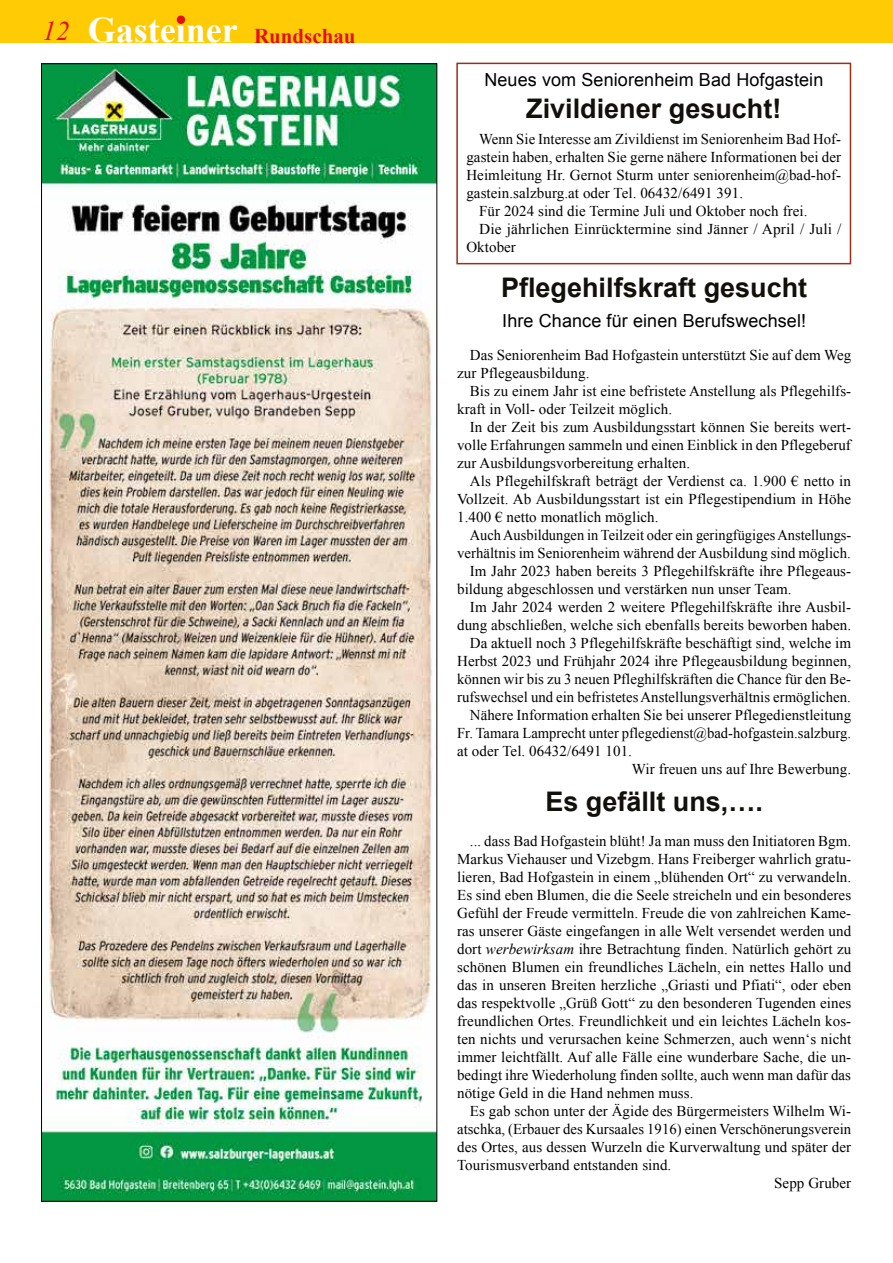
<style>
.page{position:relative;width:893px;height:1263px;background:#fff}
.page>*{position:absolute;margin:0;border:0;box-sizing:border-box;transform-origin:0 0}
.t1{font:700 36px "Times New Roman";color:#fff}
.t2{font:700 27px "Arial";color:#12100b}
.t3{font:18px "Arial";letter-spacing:.005em;color:#000}
.t4{font:15px/18px "Times New Roman";letter-spacing:.005em;color:#000;text-align:justify}
.t5{font:15px "Times New Roman";letter-spacing:.005em;color:#000;scale:.96 1}
.s1{font-weight:400;font-style:italic;font-size:27px;color:#e31019}
.s2{font-size:21px;color:#e31019}
.s3{font-style:italic}
</style>
<div class="page">
<div style="left:0;top:0;width:893px;height:43px;background:#fecb04"></div>
<div style="left:177px;top:16px;width:8px;height:8px;background:#e31019;border-radius:50%"></div>
<img style="left:43px;top:65px;width:392px;height:1135px">
<div style="left:456px;top:63px;width:395px;height:201px;border:2px solid #9c2e19"></div>
<h1 class="t1" style="left:43px;top:5px;width:315px"><span class="s1">12</span> Gasteiner <span class="s2">Rundschau</span></h1>
<p class="t3" style="left:484px;top:68px;width:340px">Neues vom Seniorenheim Bad Hofgastein</p>
<h2 class="t2" style="left:526px;top:91px;width:257px">Zivildiener gesucht!</h2>
<p class="t4" style="left:479px;top:130px;width:364px">Wenn Sie Interesse am Zivildienst im Seniorenheim Bad Hof-</p>
<p class="t4" style="left:466px;top:148px;width:376px">gastein haben, erhalten Sie gerne nähere Informationen bei der</p>
<p class="t4" style="left:466px;top:166px;width:376px">Heimleitung Hr. Gernot Sturm unter seniorenheim@bad-hof-</p>
<p class="t4" style="left:466px;top:184px;width:278px">gastein.salzburg.at oder Tel. 06432/6491 391.</p>
<p class="t4" style="left:479px;top:202px;width:330px">Für 2024 sind die Termine Juli und Oktober noch frei.</p>
<p class="t4" style="left:479px;top:220px;width:364px">Die jährlichen Einrücktermine sind Jänner / April / Juli /</p>
<p class="t4" style="left:466px;top:238px;width:51px">Oktober</p>
<h2 class="t2" style="left:501px;top:270px;width:308px">Pflegehilfskraft gesucht</h2>
<p class="t3" style="left:502px;top:309px;width:305px">Ihre Chance für einen Berufswechsel!</p>
<p class="t4" style="left:457px;top:346px;width:396px;text-indent:13px">Das Seniorenheim Bad Hofgastein unterstützt Sie auf dem Weg zur Pflegeausbildung.</p>
<p class="t4" style="left:457px;top:382px;width:396px;text-indent:13px">Bis zu einem Jahr ist eine befristete Anstellung als Pflegehilfs&shy;kraft in Voll- oder Teilzeit möglich.</p>
<p class="t4" style="left:457px;top:418px;width:396px;text-indent:13px">In der Zeit bis zum Ausbildungsstart können Sie bereits wert&shy;volle Erfahrungen sammeln und einen Einblick in den Pflegeberuf zur Ausbildungsvorbereitung erhalten.</p>
<p class="t4" style="left:457px;top:472px;width:396px;text-indent:13px">Als Pflegehilfskraft beträgt der Verdienst ca. 1.900 € netto in Vollzeit. Ab Ausbildungsstart ist ein Pflegestipendium in Höhe 1.400 € netto monatlich möglich.</p>
<p class="t5" style="left:470px;top:525px;width:399px">Auch Ausbildungen in Teilzeit oder ein geringfügiges Anstellungs-</p>
<p class="t4" style="left:457px;top:544px;width:395px">verhältnis im Seniorenheim während der Ausbildung sind möglich.</p>
<p class="t4" style="left:470px;top:562px;width:383px">Im Jahr 2023 haben bereits 3 Pflegehilfskräfte ihre Pflegeaus-</p>
<p class="t4" style="left:457px;top:580px;width:336px">bildung abgeschlossen und verstärken nun unser Team.</p>
<p class="t4" style="left:470px;top:598px;width:383px">Im Jahr 2024 werden 2 weitere Pflegehilfskräfte ihre Ausbil-</p>
<p class="t4" style="left:457px;top:616px;width:396px">dung abschließen, welche sich ebenfalls bereits beworben haben.</p>
<p class="t4" style="left:470px;top:634px;width:383px">Da aktuell noch 3 Pflegehilfskräfte beschäftigt sind, welche im</p>
<p class="t4" style="left:457px;top:652px;width:396px">Herbst 2023 und Frühjahr 2024 ihre Pflegeausbildung beginnen,</p>
<p class="t4" style="left:457px;top:670px;width:396px">können wir bis zu 3 neuen Pfleghilfskräften die Chance für den Be-</p>
<p class="t4" style="left:457px;top:688px;width:395px">rufswechsel und ein befristetes Anstellungsverhältnis ermöglichen.</p>
<p class="t4" style="left:470px;top:706px;width:383px">Nähere Information erhalten Sie bei unserer Pflegedienstleitung</p>
<p class="t4" style="left:457px;top:724px;width:395px">Fr. Tamara Lamprecht unter pflegedienst@bad-hofgastein.salzburg.</p>
<p class="t4" style="left:457px;top:742px;width:176px">at oder Tel. 06432/6491 101.</p>
<p class="t4" style="left:632px;top:760px;width:221px">Wir freuen uns auf Ihre Bewerbung.</p>
<h2 class="t2" style="left:545px;top:783px;width:219px">Es gefällt uns,….</h2>
<p class="t4" style="left:457px;top:832px;width:396px;text-indent:13px">... dass Bad Hofgastein blüht! Ja man muss den Initiatoren Bgm.<br>Markus Viehauser und Vizebgm. Hans Freiberger wahrlich gratu&shy;lieren, Bad Hofgastein in einem „blühenden Ort“ zu verwandeln.<br>Es sind eben Blumen, die die Seele streicheln und ein besonderes Gefühl der Freude vermitteln. Freude die von zahlreichen Kame&shy;ras unserer Gäste eingefangen in alle Welt versendet werden und dort <span class="s3">werbewirksam</span> ihre Betrachtung finden. Natürlich gehört zu schönen Blumen ein freundliches Lächeln, ein nettes Hallo und das in unseren Breiten herzliche „Griasti und Pfiati“, oder eben das respektvolle „Grüß Gott“ zu den besonderen Tugenden eines freundlichen Ortes. Freundlichkeit und ein leichtes Lächeln kos&shy;ten nichts und verursachen keine Schmerzen, auch wenn‘s nicht immer leichtfällt. Auf alle Fälle eine wunderbare Sache, die un&shy;bedingt ihre Wiederholung finden sollte, auch wenn man dafür das nötige Geld in die Hand nehmen muss.</p>
<p class="t4" style="left:470px;top:1102px;width:383px">Es gab schon unter der Ägide des Bürgermeisters Wilhelm Wi-</p>
<p class="t4" style="left:457px;top:1120px;width:396px">atschka, (Erbauer des Kursaales 1916) einen Verschönerungsverein</p>
<p class="t4" style="left:457px;top:1138px;width:396px">des Ortes, aus dessen Wurzeln die Kurverwaltung und später der</p>
<p class="t4" style="left:457px;top:1156px;width:216px">Tourismusverband entstanden sind.</p>
<p class="t4" style="left:774px;top:1174px;width:78px">Sepp Gruber</p>
</div>
